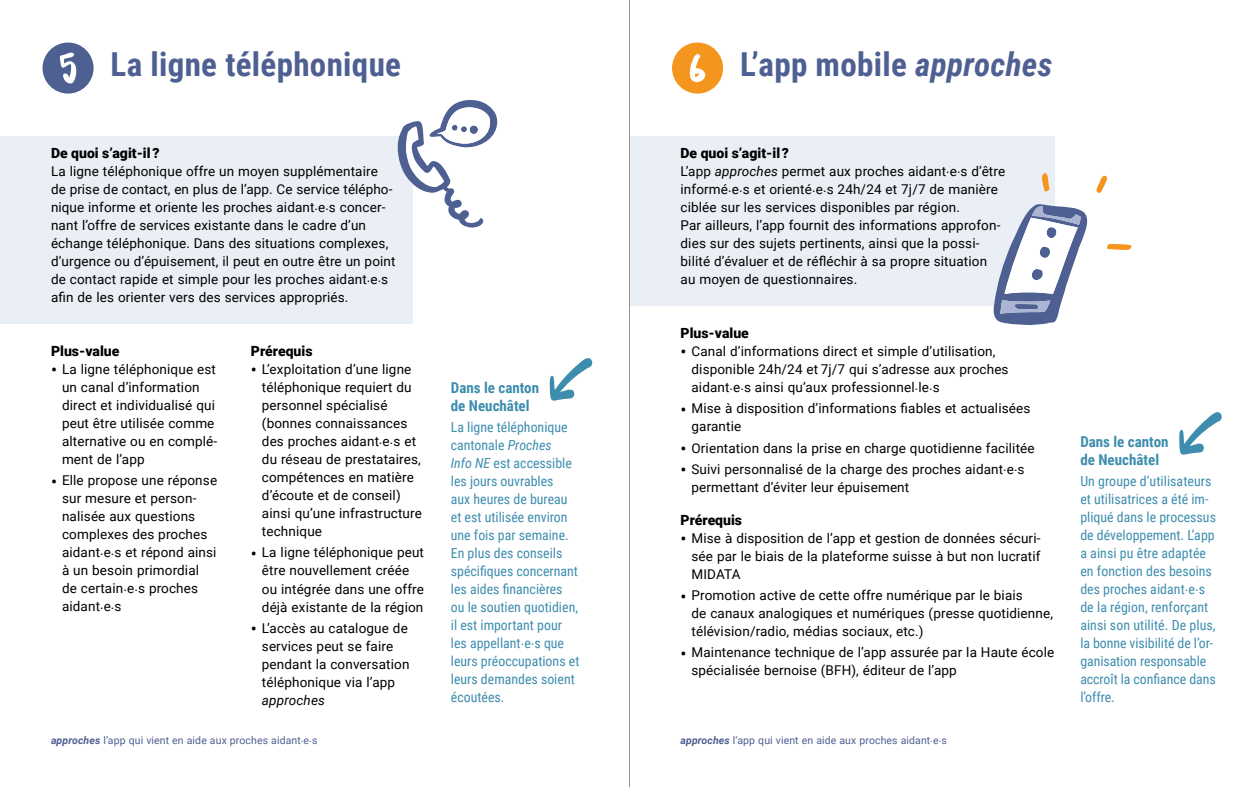
<style>
.page{position:relative;width:1259px;height:787px;background:#fff}
.page>*{position:absolute;margin:0;border:0;box-sizing:border-box;transform-origin:0 0}
.t1{font:700 33px "Roboto Condensed";letter-spacing:.01em;color:#4e5f92}
.t2{font:700 15px/18px "Roboto Condensed";color:#3e8dae}
.t3{font:900 14.1px "Roboto";color:#000}
.t4{font:13.8px/18px "Roboto Condensed";color:#3e8dae}
.t5{font:13.5px/18px "Roboto";letter-spacing:.01em;color:#000}
.t6{font:italic 13.5px "Roboto";letter-spacing:.01em;color:#000}
.t7{font:10.5px "Roboto";letter-spacing:.01em;color:#4e5f92}
.s1{font-size:18px}
.s2{font-style:italic}
.s3{font-weight:700;font-style:italic}
</style>
<div class="page">
<svg style="left:1179px;top:412px;width:42px;height:42px"></svg>
<svg style="left:550px;top:358px;width:42px;height:42px"></svg>
<div style="left:672px;top:43px;width:51px;height:51px;background:#f4951d;border-radius:50%"></div>
<svg style="left:689px;top:54px;width:17px;height:28px"></svg>
<div style="left:629px;top:136px;width:425px;height:169px;background:#e9eff5"></div>
<div style="left:43px;top:43px;width:51px;height:51px;background:#4e5f92;border-radius:50%"></div>
<svg style="left:59px;top:52px;width:18px;height:31px"></svg>
<div style="left:0;top:136px;width:412px;height:187px;background:#e9eff5"></div>
<svg style="left:397px;top:100px;width:101px;height:128px"></svg>
<svg style="left:993px;top:204px;width:95px;height:121px"></svg>
<svg style="left:1042px;top:173px;width:8px;height:19px"></svg>
<svg style="left:1096px;top:175px;width:11px;height:18px"></svg>
<svg style="left:1107px;top:244px;width:24px;height:6px"></svg>
<hr style="left:629px;top:0;width:1px;height:787px;background:#94938f">
<h1 class="t1" style="left:111px;top:41px;width:292px">La ligne téléphonique</h1>
<p class="t3" style="left:51px;top:143px;width:110px">De quoi s’agit-il ?</p>
<p class="t5" style="left:51px;top:162px;width:346px">La ligne téléphonique offre un moyen supplémentaire de prise de contact, en plus de l’app. Ce service télépho&shy;nique informe et oriente les proches aidant.e.s concer&shy;nant l’offre de services existante dans le cadre d’un échange téléphonique. Dans des situations complexes, d’urgence ou d’épuisement, il peut en outre être un point de contact rapide et simple pour les proches aidant.e.s afin de les orienter vers des services appropriés.</p>
<p class="t3" style="left:51px;top:341px;width:70px">Plus-value</p>
<p class="t5" style="left:62px;top:360px;width:157px;text-indent:-11px"><span class="s1">•</span> La ligne téléphonique est un canal d’information direct et individualisé qui peut être utilisée comme alternative ou en complé&shy;ment de l’app</p>
<p class="t5" style="left:62px;top:471px;width:157px;text-indent:-11px"><span class="s1">•</span> Elle propose une réponse sur mesure et person&shy;nalisée aux questions complexes des proches aidant.e.s et répond ainsi à un besoin primordial de certain.e.s proches aidant.e.s</p>
<p class="t3" style="left:251px;top:341px;width:63px">Prérequis</p>
<p class="t5" style="left:262px;top:360px;width:161px;text-indent:-11px"><span class="s1">•</span> L’exploitation d’une ligne téléphonique requiert du personnel spécialisé (bonnes connaissances des proches aidant.e.s et du réseau de prestataires, compétences en matière d’écoute et de conseil) ainsi qu’une infrastructure technique</p>
<p class="t5" style="left:262px;top:543px;width:164px;text-indent:-11px"><span class="s1">•</span> La ligne téléphonique peut être nouvellement créée ou intégrée dans une offre déjà existante de la région</p>
<p class="t5" style="left:262px;top:618px;width:149px;text-indent:-11px"><span class="s1">•</span> L’accès au catalogue de services peut se faire pendant la conversation téléphonique via l’app</p>
<p class="t6" style="left:262px;top:690px;width:65px">approches</p>
<p class="t2" style="left:451px;top:378px;width:90px">Dans le canton de Neuchâtel</p>
<p class="t4" style="left:451px;top:417px;width:130px">La ligne téléphonique cantonale <span class="s2">Proches<br>Info NE</span> est accessible les jours ouvrables<br>aux heures de bureau et est utilisée environ une fois par semaine.<br>En plus des conseils spécifiques concernant les aides financières ou le soutien quotidien, il est important pour les appellant.e.s que leurs préoccupations et leurs demandes soient écoutées.</p>
<h1 class="t1" style="left:740px;top:41px;width:314px">L’app mobile <span class="s2">approches</span></h1>
<p class="t3" style="left:680px;top:143px;width:110px">De quoi s’agit-il ?</p>
<p class="t5" style="left:680px;top:162px;width:326px">L’app <span class="s2">approches</span> permet aux proches aidant.e.s d’être informé.e.s et orienté.e.s 24h/24 et 7j/7 de manière ciblée sur les services disponibles par région.<br>Par ailleurs, l’app fournit des informations approfon&shy;dies sur des sujets pertinents, ainsi que la possi&shy;bilité d’évaluer et de réfléchir à sa propre situation au moyen de questionnaires.</p>
<p class="t3" style="left:680px;top:323px;width:70px">Plus-value</p>
<p class="t5" style="left:691px;top:342px;width:318px;text-indent:-11px"><span class="s1">•</span> Canal d’informations direct et simple d’utilisation, disponible 24h/24 et 7j/7 qui s’adresse aux proches aidant.e.s ainsi qu’aux professionnel.le.s</p>
<p class="t5" style="left:691px;top:399px;width:340px;text-indent:-11px"><span class="s1">•</span> Mise à disposition d’informations fiables et actualisées garantie</p>
<p class="t5" style="left:680px;top:438px;width:356px"><span class="s1">•</span> Orientation dans la prise en charge quotidienne facilitée</p>
<p class="t5" style="left:691px;top:459px;width:334px;text-indent:-11px"><span class="s1">•</span> Suivi personnalisé de la charge des proches aidant.e.s permettant d’éviter leur épuisement</p>
<p class="t3" style="left:680px;top:510px;width:63px">Prérequis</p>
<p class="t5" style="left:691px;top:528px;width:350px;text-align:justify;text-indent:-11px"><span class="s1">•</span> Mise à disposition de l’app et gestion de données sécuri&shy;sée par le biais de la plateforme suisse à but non lucratif MIDATA</p>
<p class="t5" style="left:691px;top:586px;width:363px;text-indent:-11px"><span class="s1">•</span> Promotion active de cette offre numérique par le biais<br>de canaux analogiques et numériques (presse quotidienne, télévision/radio, médias sociaux, etc.)</p>
<p class="t5" style="left:691px;top:643px;width:364px;text-indent:-11px"><span class="s1">•</span> Maintenance technique de l’app assurée par la Haute école spécialisée bernoise (BFH), éditeur de l’app</p>
<p class="t7" style="left:51px;top:733px;width:268px"><span class="s3">approches</span> l’app qui vient en aide aux proches aidant.e.s</p>
<p class="t7" style="left:680px;top:733px;width:268px"><span class="s3">approches</span> l’app qui vient en aide aux proches aidant.e.s</p>
<p class="t2" style="left:1080px;top:432px;width:90px">Dans le canton de Neuchâtel</p>
<p class="t4" style="left:1080px;top:471px;width:137px">Un groupe d’utilisateurs et utilisatrices a été im&shy;pliqué dans le processus de développement. L’app a ainsi pu être adaptée en fonction des besoins des proches aidant.e.s de la région, renforçant ainsi son utilité. De plus, la bonne visibilité de l’or&shy;ganisation responsable accroît la confiance dans l’offre.</p>
</div>
